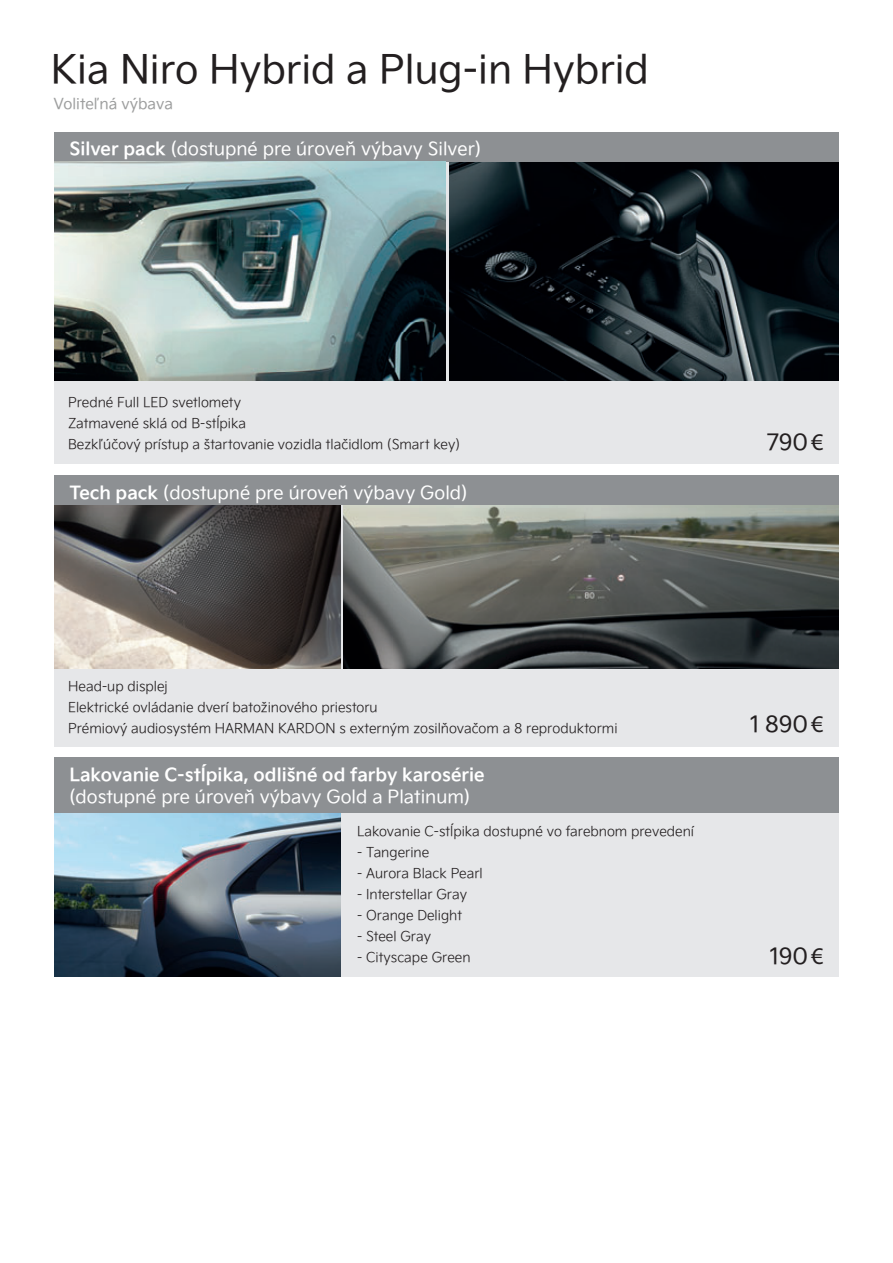
<style>
.page{position:relative;width:893px;height:1263px;background:#fff}
.page>*{position:absolute;margin:0;border:0;box-sizing:border-box;transform-origin:0 0}
.t1{font:39px "Kia Signature";color:#231f20}
.t2{font:22.5px "Kia Signature";letter-spacing:-.02em;color:#231f20}
.t3{font:18px "Kia Signature";color:#fff}
.t4{font:700 18px "Kia Signature";color:#fff}
.t5{font:15px "Kia Signature";color:#9d9e9e}
.t6{font:300 13.5px/21px "Kia Signature";color:#231f20}
.s1{font-weight:700}
.s2{font-family:"Myriad Pro";font-size:24px}
</style>
<div class="page">
<div style="left:54px;top:475px;width:785px;height:272px;background:#e6e7e9"></div>
<div style="left:54px;top:132px;width:785px;height:332px;background:#e6e7e9"></div>
<img style="left:54px;top:505px;width:286px;height:163px">
<img style="left:344px;top:505px;width:495px;height:163px">
<img style="left:449px;top:162px;width:390px;height:218px">
<div style="left:54px;top:475px;width:785px;height:30px;background:#8d9093"></div>
<div style="left:54px;top:132px;width:785px;height:30px;background:#8d9093"></div>
<div style="left:54px;top:757px;width:785px;height:220px;background:#e6e7e9"></div>
<img style="left:54px;top:813px;width:286px;height:164px">
<div style="left:54px;top:757px;width:785px;height:56px;background:#8d9093"></div>
<img style="left:54px;top:162px;width:391px;height:218px">
<h1 class="t1" style="left:51px;top:54px;width:600px">Kia Niro Hybrid a Plug-in Hybrid</h1>
<p class="t5" style="left:54px;top:98px;width:121px">Voliteľná výbava</p>
<h3 class="t3" style="left:69px;top:142px;width:413px"><span class="s1">Silver pack</span> (dostupné pre úroveň výbavy Silver)</h3>
<p class="t6" style="left:68px;top:393px;width:393px">Predné Full LED svetlomety<br>Zatmavené sklá od B-stĺpika<br>Bezkľúčový prístup a štartovanie vozidla tlačidlom (Smart key)</p>
<h3 class="t3" style="left:69px;top:485px;width:400px"><span class="s1">Tech pack</span> (dostupné pre úroveň výbavy Gold)</h3>
<p class="t6" style="left:68px;top:677px;width:551px">Head-up displej<br>Elektrické ovládanie dverí batožinového priestoru<br>Prémiový audiosystém HARMAN KARDON s externým zosilňovačom a 8 reproduktormi</p>
<h2 class="t2" style="left:766px;top:434px;width:59px">790 <span class="s2">€</span></h2>
<h2 class="t2" style="left:750px;top:715px;width:75px">1 890 <span class="s2">€</span></h2>
<h3 class="t4" style="left:69px;top:767px;width:417px">Lakovanie C-stĺpika, odlišné od farby karosérie</h3>
<h3 class="t3" style="left:69px;top:789px;width:402px">(dostupné pre úroveň výbavy Gold a Platinum)</h3>
<p class="t6" style="left:357px;top:822px;width:338px">Lakovanie C-stĺpika dostupné vo farebnom prevedení</p>
<p class="t6" style="left:357px;top:843px;width:74px">- Tangerine</p>
<p class="t6" style="left:357px;top:864px;width:127px">- Aurora Black Pearl</p>
<p class="t6" style="left:357px;top:885px;width:111px">- Interstellar Gray</p>
<p class="t6" style="left:357px;top:906px;width:106px">- Orange Delight</p>
<p class="t6" style="left:357px;top:927px;width:75px">- Steel Gray</p>
<p class="t6" style="left:357px;top:948px;width:115px">- Cityscape Green</p>
<h2 class="t2" style="left:769px;top:947px;width:56px">190 <span class="s2">€</span></h2>
</div>
